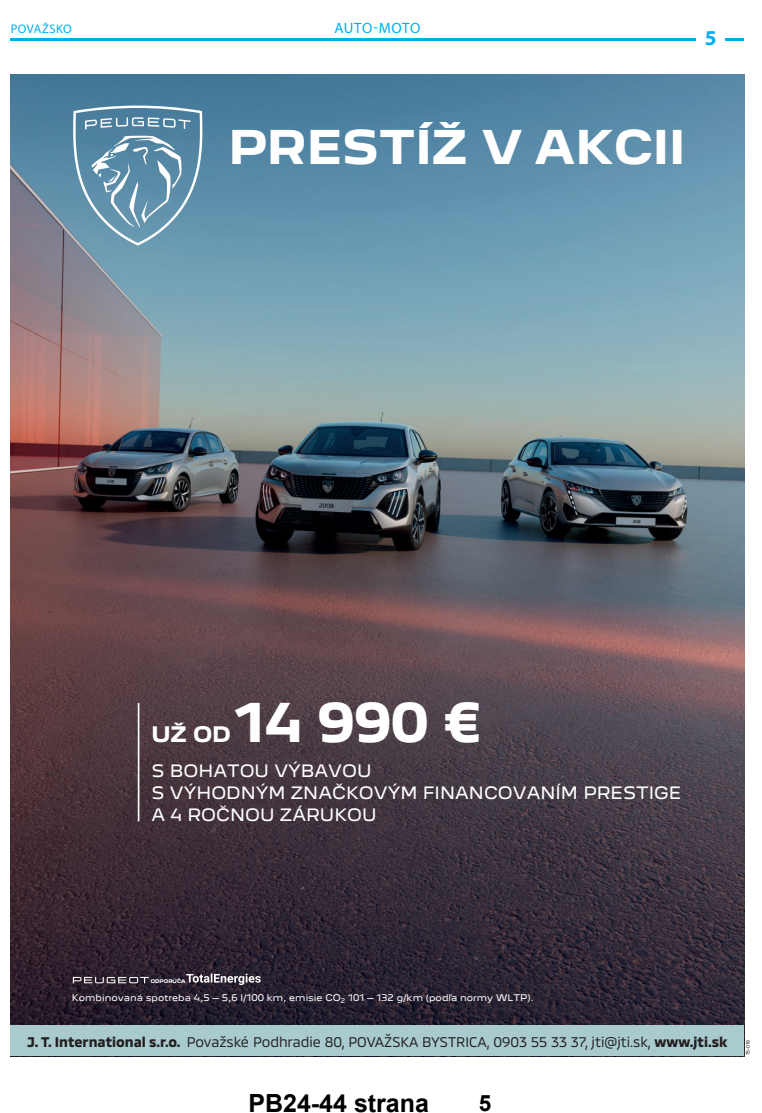
<style>
.page{position:relative;width:762px;height:1113px;background:#fff}
.page>*{position:absolute;margin:0;border:0;box-sizing:border-box;transform-origin:0 0}
.t1{font:700 48.75px "Peugeot New";color:#fff}
.t2{font:700 42.5px "Peugeot New";color:#fff}
.t3{font:700 25px "Arial";color:#000}
.t4{font:700 22.5px "Arial";color:#000}
.t5{font:700 21.25px "Myriad Pro";color:#00aeef}
.t6{font:700 19.62px "Peugeot New";color:#fff}
.t7{font:15.62px/22.1px "Peugeot New";color:#fff}
.t8{font:15px "Myriad Pro";letter-spacing:.025em;color:#00aeef}
.t9{font:14.38px "MMC";color:#231f20}
.t10{font:12.5px "Myriad Pro";letter-spacing:.03em;color:#00aeef}
.t11{font:8.38px "Peugeot New";color:#fff}
.t12{font:5px "Arial";color:#231f20}
.t13{font:700 4.62px "Peugeot New";color:#fff}
.s1{font-weight:700}
</style>
<div class="page">
<hr style="left:11px;top:38px;width:733px;height:3px;background:#00aeef">
<div style="left:696px;top:29px;width:29px;height:18px;background:#fff"></div>
<img style="left:11px;top:74px;width:733px;height:951px">
<hr style="left:138px;top:703px;width:1px;height:118px;background:#fff">
<svg style="left:73px;top:106px;width:130px;height:139px;background:#729cb3"></svg>
<svg style="left:73px;top:977px;width:76px;height:6px"></svg>
<svg style="left:186px;top:973px;width:75px;height:12px"></svg>
<div style="left:11px;top:1025px;width:733px;height:31px;background:#a9cbce"></div>
<p class="t10" style="left:11px;top:22px;width:63px">POVAŽSKO</p>
<p class="t8" style="left:334px;top:20px;width:88px">AUTO-MOTO</p>
<h3 class="t5" style="left:705px;top:25px;width:13px">5</h3>
<h2 class="t2" style="left:228px;top:122px;width:459px">PRESTÍŽ V AKCII</h2>
<h1 class="t1" style="left:234px;top:694px;width:248px">14 990 €</h1>
<h3 class="t6" style="left:151px;top:723px;width:81px">UŽ OD</h3>
<p class="t7" style="left:151px;top:760px;width:531px">S BOHATOU VÝBAVOU<br>S VÝHODNÝM ZNAČKOVÝM FINANCOVANÍM PRESTIGE<br>A 4 ROČNOU ZÁRUKOU</p>
<p class="t13" style="left:151px;top:978px;width:36px">ODPORÚČA</p>
<p class="t11" style="left:72px;top:992px;width:463px">Kombinovaná spotreba 4,5 – 5,6 l/100 km, emisie CO<sub>2</sub> 101 – 132 g/km (podľa normy WLTP).</p>
<p class="t9" style="left:27px;top:1033px;width:702px"><span class="s1">J. T. International s.r.o.</span> Považské Podhradie 80, POVAŽSKA BYSTRICA, 0903 55 33 37, jti@jti.sk, <span class="s1">www.jti.sk</span></p>
<p class="t12" style="left:745px;top:1055px;width:17px;rotate:-90deg">75-019</p>
<h3 class="t3" style="left:248px;top:1088px;width:182px">PB24-44 strana</h3>
<h3 class="t4" style="left:479px;top:1090px;width:14px">5</h3>
</div>
